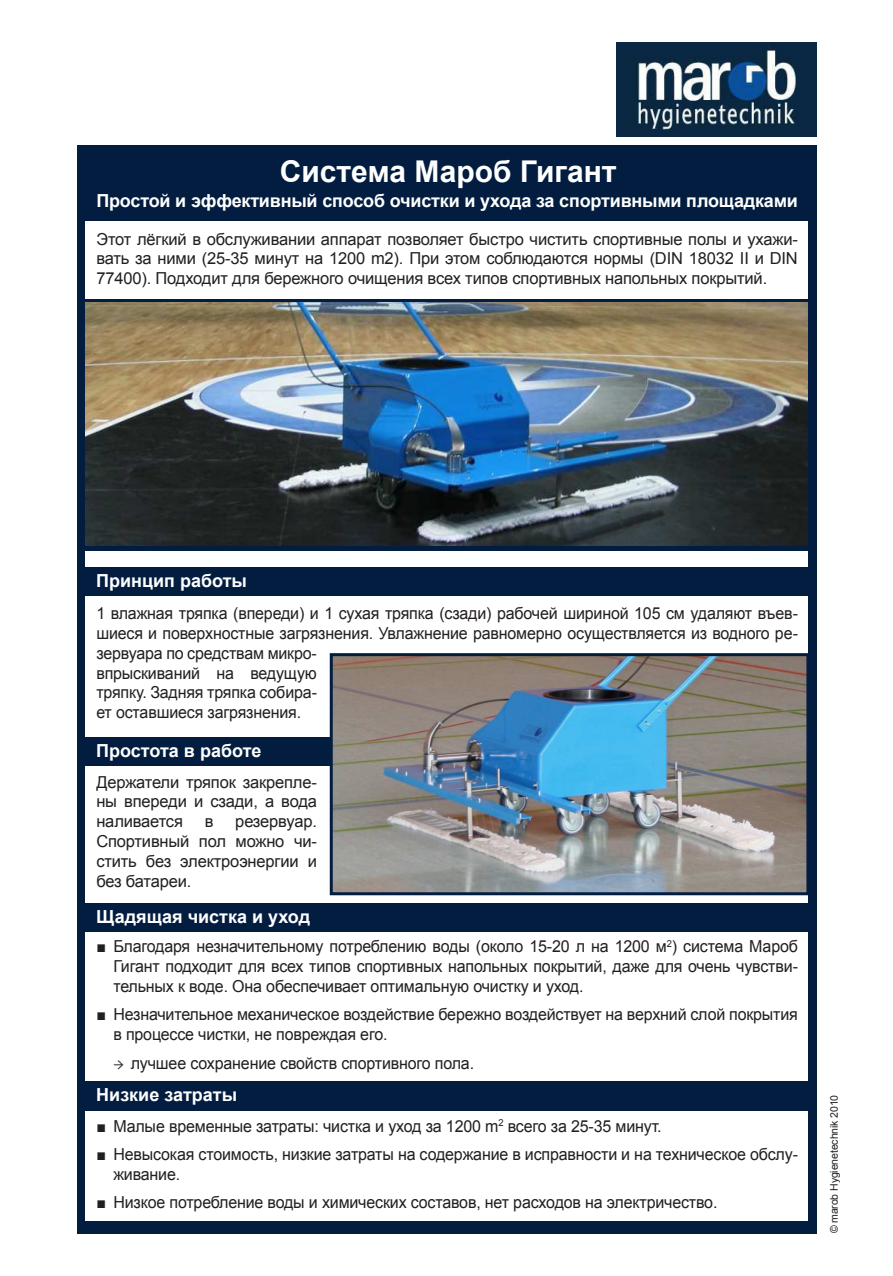
<style>
.page{position:relative;width:893px;height:1276px;background:#fff}
.page>*{position:absolute;margin:0;border:0;box-sizing:border-box;transform-origin:0 0}
.t1{font:700 30px "Arial";color:#fff}
.t2{font:700 18px "Arial";letter-spacing:-.01em;color:#fff}
.t3{font:16.5px/19.8px "Arial";letter-spacing:-.01em;color:#231f20;text-align:justify}
.t4{font:10.5px "Arial";letter-spacing:-.01em;color:#231f20}
.s1{font-family:"Minion Pro"}
</style>
<div class="page">
<img style="left:617px;top:43px;width:199px;height:94px">
<div style="left:77px;top:145px;width:739px;height:1088px;background:#021d40"></div>
<img style="left:85px;top:303px;width:723px;height:242px">
<div style="left:85px;top:221px;width:723px;height:78px;background:#fff"></div>
<div style="left:85px;top:551px;width:723px;height:16px;background:#fff"></div>
<div style="left:85px;top:596px;width:723px;height:141px;background:#fff"></div>
<div style="left:85px;top:766px;width:723px;height:136px;background:#fff"></div>
<div style="left:85px;top:932px;width:723px;height:149px;background:#fff"></div>
<div style="left:85px;top:1111px;width:723px;height:109px;background:#fff"></div>
<img style="left:334px;top:657px;width:471px;height:234px">
<div style="left:330px;top:653px;width:479px;height:242px;border:3px solid #021d40"></div>
<p class="t1" style="left:280px;top:152px;width:338px">Система Мароб Гигант</p>
<p class="t2" style="left:96px;top:189px;width:703px">Простой и эффективный способ очистки и ухода за спортивными площадками</p>
<p class="t3" style="left:96px;top:229px;width:703px">Этот лёгкий в обслуживании аппарат позволяет быстро чистить спортивные полы и ухажи&shy;вать за ними (25-35 минут на 1200 m2). При этом соблюдаются нормы (DIN 18032 II и DIN 77400). Подходит для бережного очищения всех типов спортивных напольных покрытий.</p>
<p class="t2" style="left:96px;top:569px;width:152px">Принцип работы</p>
<p class="t3" style="left:96px;top:603px;width:703px;text-align:left">1 влажная тряпка (впереди) и 1 сухая тряпка (сзади) рабочей шириной 105 см удаляют въев&shy;шиеся и поверхностные загрязнения. Увлажнение равномерно осуществляется из водного ре&shy;зервуара по средствам микро-<br>впрыскиваний на ведущую<br>тряпку. Задняя тряпка собира-<br>ет оставшиеся загрязнения.</p>
<p class="t2" style="left:96px;top:738px;width:167px">Простота в работе</p>
<p class="t3" style="left:96px;top:772px;width:222px">Держатели тряпок закрепле&shy;ны впереди и сзади, а вода наливается</p>
<p class="t3" style="left:96px;top:811px;width:222px;text-indent:139px">резервуар.<br>Спортивный пол можно чи&shy;стить без электроэнергии и без батареи.</p>
<p class="t3" style="left:205px;top:811px;width:10px">в</p>
<p class="t2" style="left:96px;top:904px;width:215px">Щадящая чистка и уход</p>
<p class="t3" style="left:113px;top:937px;width:686px;text-indent:-17px">■ Благодаря незначительному потреблению воды (около 15-20 л на 1200 м<sup>2</sup>) система Мароб Гигант подходит для всех типов спортивных напольных покрытий, даже для очень чувстви&shy;тельных к воде. Она обеспечивает оптимальную очистку и уход.</p>
<p class="t3" style="left:113px;top:1005px;width:686px;text-indent:-17px">■ Незначительное механическое воздействие бережно воздействует на верхний слой покрытия в процессе чистки, не повреждая его.</p>
<p class="t3" style="left:114px;top:1053px;width:362px"><span class="s1">→</span> лучшее сохранение свойств спортивного пола.</p>
<p class="t2" style="left:96px;top:1083px;width:142px">Низкие затраты</p>
<p class="t3" style="left:96px;top:1116px;width:567px">■ Малые временные затраты: чистка и уход за 1200 m<sup>2</sup> всего за 25-35 минут.</p>
<p class="t3" style="left:113px;top:1144px;width:686px;text-indent:-17px">■ Невысокая стоимость, низкие затраты на содержание в исправности и на техническое обслу&shy;живание.</p>
<p class="t3" style="left:96px;top:1192px;width:623px">■ Низкое потребление воды и химических составов, нет расходов на электричество.</p>
<p class="t4" style="left:827px;top:1233px;width:140px;rotate:-90deg">© marob Hygienetechnik 2010</p>
</div>
